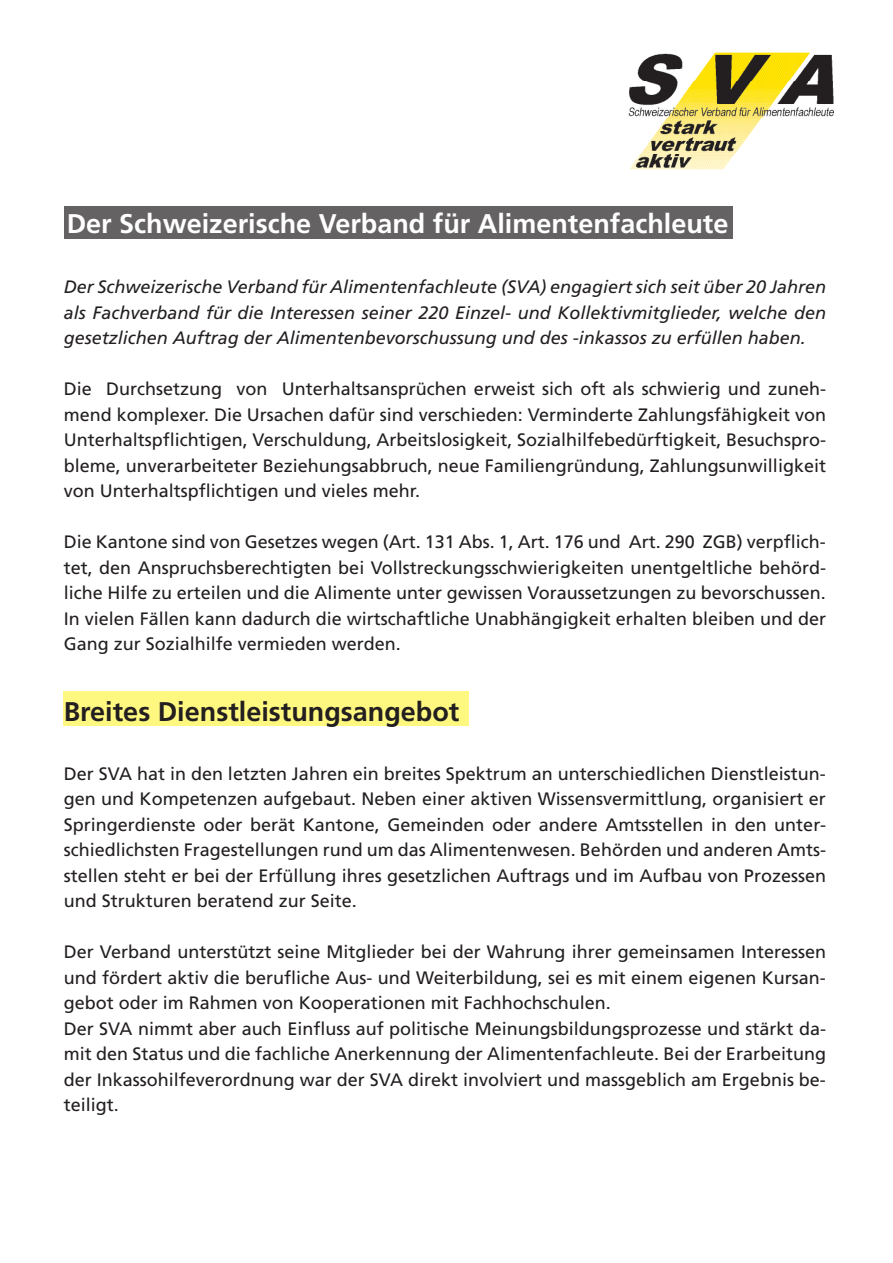
<style>
.page{position:relative;width:893px;height:1263px;background:#fff}
.page>*{position:absolute;margin:0;border:0;box-sizing:border-box;transform-origin:0 0}
.t1{font:700 27px "Frutiger LT Std";color:#fff}
.t2{font:700 27px "Frutiger LT Std";color:#231f20}
.t3{font:18px/25.5px "Frutiger LT Std";color:#231f20;text-align:justify}
.t4{font:italic 18px/25.5px "Frutiger LT Std";color:#231f20;text-align:justify}
</style>
<div class="page">
<div style="left:64px;top:206px;width:669px;height:33px;background:#656263"></div>
<img style="left:628px;top:52px;width:206px;height:118px">
<div style="left:64px;top:691px;width:405px;height:34px;background:#fff880"></div>
<h1 class="t1" style="left:67px;top:208px;width:663px">Der Schweizerische Verband für Alimentenfachleute</h1>
<p class="t4" style="left:64px;top:274px;width:764px">Der Schweizerische Verband für Alimentenfachleute (SVA) engagiert sich seit über 20 Jahren als Fachverband für die Interessen seiner 220 Einzel- und Kollektivmitglieder, welche den gesetzlichen Auftrag der Alimentenbevorschussung und des -inkassos zu erfüllen haben.</p>
<p class="t3" style="left:64px;top:376px;width:764px">Die Durchsetzung von Unterhaltsansprüchen erweist sich oft als schwierig und zuneh&shy;mend komplexer. Die Ursachen dafür sind verschieden: Verminderte Zahlungsfähigkeit von Unterhaltspflichtigen, Verschuldung, Arbeitslosigkeit, Sozialhilfebedürftigkeit, Besuchspro&shy;bleme, unverarbeiteter Beziehungsabbruch, neue Familiengründung, Zahlungsunwilligkeit von Unterhaltspflichtigen und vieles mehr.</p>
<p class="t3" style="left:64px;top:529px;width:764px">Die Kantone sind von Gesetzes wegen (Art. 131 Abs. 1, Art. 176 und Art. 290 ZGB) verpflich&shy;tet, den Anspruchsberechtigten bei Vollstreckungsschwierigkeiten unentgeltliche behörd&shy;liche Hilfe zu erteilen und die Alimente unter gewissen Voraussetzungen zu bevorschussen.<br>In vielen Fällen kann dadurch die wirtschaftliche Unabhängigkeit erhalten bleiben und der Gang zur Sozialhilfe vermieden werden.</p>
<h1 class="t2" style="left:64px;top:696px;width:397px">Breites Dienstleistungsangebot</h1>
<p class="t3" style="left:64px;top:761px;width:764px">Der SVA hat in den letzten Jahren ein breites Spektrum an unterschiedlichen Dienstleistun&shy;gen und Kompetenzen aufgebaut. Neben einer aktiven Wissensvermittlung, organisiert er Springerdienste oder berät Kantone, Gemeinden oder andere Amtsstellen in den unter&shy;schiedlichsten Fragestellungen rund um das Alimentenwesen. Behörden und anderen Amts&shy;stellen steht er bei der Erfüllung ihres gesetzlichen Auftrags und im Aufbau von Prozessen und Strukturen beratend zur Seite.</p>
<p class="t3" style="left:64px;top:939px;width:764px;text-align:left">Der Verband unterstützt seine Mitglieder bei der Wahrung ihrer gemeinsamen Interessen und fördert aktiv die berufliche Aus- und Weiterbildung, sei es mit einem eigenen Kursan&shy;gebot oder im Rahmen von Kooperationen mit Fachhochschulen.<br>Der SVA nimmt aber auch Einfluss auf politische Meinungsbildungsprozesse und stärkt da&shy;mit den Status und die fachliche Anerkennung der Alimentenfachleute. Bei der Erarbeitung der Inkassohilfeverordnung war der SVA direkt involviert und massgeblich am Ergebnis be&shy;teiligt.</p>
</div>
